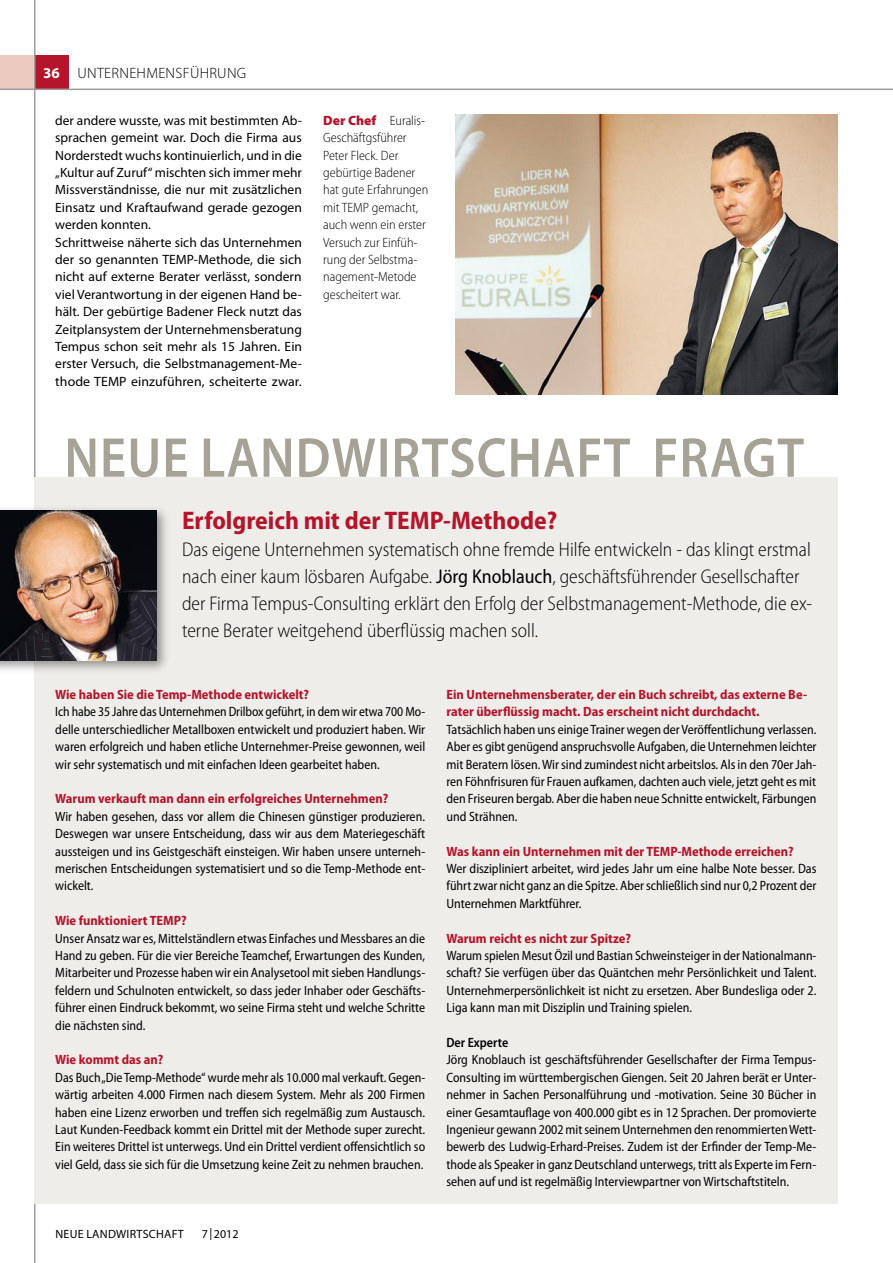
<style>
.page{position:relative;width:893px;height:1263px;background:#fff}
.page>*{position:absolute;margin:0;border:0;box-sizing:border-box;transform-origin:0 0}
.t1{font:700 semi-condensed 25.5px "Myriad Pro";color:#b5152b}
.t2{font:300 semi-condensed 19.95px/27px "Myriad Pro";color:#000}
.t3{font:300 15px "Myriad Pro";letter-spacing:.02em;color:#000}
.t4{font:semi-condensed 13.5px/17.4px "Myriad Pro";color:#000;text-align:justify}
.t5{font:semi-condensed 13.5px/17.4px "Myriad Pro";color:#000;text-align:justify;scale:.96 1}
.t6{font:13.5px/17.4px "Myriad Pro";color:#000}
.t7{font:700 semi-condensed 13.5px/17.4px "Myriad Pro";color:#b5152b}
.t8{font:semi-condensed 13.5px/17.4px "Myriad Pro";color:#000;text-align:justify;scale:.95 1}
.t9{font:300 semi-condensed 13.5px/17.4px "Myriad Pro";color:#000}
.t10{font:600 semi-condensed 13.5px "Myriad Pro";color:#000}
.t11{font:12px "Myriad Pro";letter-spacing:.02em;color:#000}
.s1{font-weight:700;color:#fff}
.s2{font-weight:900;font-stretch:normal;color:#b5152b}
.s3{font-weight:400}
</style>
<div class="page">
<div style="left:34px;top:55px;width:35px;height:35px;background:#b5152b"></div>
<hr style="left:34px;top:0;width:2px;height:1263px;background:#9c9d9f">
<div style="left:0;top:55px;width:34px;height:35px;background:#eccabf"></div>
<hr style="left:0;top:89px;width:893px;height:1px;background:#9c9d9f">
<div style="left:34px;top:477px;width:804px;height:726px;background:#eeede9"></div>
<div style="left:0;top:505px;width:172px;height:171px;background:#000;opacity:.4"></div>
<img style="left:0;top:511px;width:157px;height:150px">
<svg style="left:68px;top:438px;width:736px;height:39px"></svg>
<img style="left:455px;top:115px;width:383px;height:279px">
<p class="t3" style="left:43px;top:64px;width:205px"><span class="s1">36</span> UNTERNEHMENSFÜHRU NG</p>
<p class="t6" style="left:55px;top:111px;width:248px">der andere wusste, was mit bestimmten Ab&shy;sprachen gemeint war. Doch die Firma aus Norderstedt wuchs kontinuierlich, und in die „Kultur auf Zuruf“ mischten sich immer mehr Missverständnisse, die nur mit zusätzlichen Einsatz und Kraftaufwand gerade gezogen werden konnten.<br>Schrittweise näherte sich das Unternehmen der so genannten TEMP-Methode, die sich nicht auf externe Berater verlässt, sondern viel Verantwortung in der eigenen Hand be&shy;hält. Der gebürtige Badener Fleck nutzt das Zeitplansystem der Unternehmensberatung Tempus schon seit mehr als 15 Jahren. Ein erster Versuch, die Selbstmanagement-Me&shy;thode TEMP einzuführen, scheiterte zwar.</p>
<p class="t9" style="left:323px;top:112px;width:107px"><span class="s2">Der Chef</span> Euralis-<br>Geschäftgsführer<br>Peter Fleck. Der gebürtige Badener hat gute Erfahrungen mit TEMP gemacht, auch wenn ein erster<br>Versuch zur Einfüh&shy;rung der Selbstma&shy;nagement-Metode gescheitert war.</p>
<h1 class="t1" style="left:182px;top:506px;width:377px">Erfolgreich mit der TEMP-Methode?</h1>
<p class="t2" style="left:182px;top:536px;width:632px">Das eigene Unternehmen systematisch ohne fremde Hilfe entwickeln - das klingt erstmal nach einer kaum lösbaren Aufgabe. <span class="s3">Jörg Knoblauch</span>, geschäftsführender Gesellschafter der Firma Tempus-Consulting erklärt den Erfolg der Selbstmanagement-Methode, die ex&shy;terne Berater weitgehend überflüssig machen soll.</p>
<p class="t7" style="left:55px;top:686px;width:255px">Wie haben Sie die Temp-Methode entwickelt?</p>
<p class="t8" style="left:55px;top:703px;width:391px">Ich habe 35 Jahre das Unternehmen Drilbox geführt, in dem wir etwa 700 Mo&shy;delle unterschiedlicher Metallboxen entwickelt und produziert haben. Wir waren erfolgreich und haben etliche Unternehmer-Preise gewonnen, weil wir sehr systematisch und mit einfachen Ideen gearbeitet haben.</p>
<p class="t7" style="left:55px;top:790px;width:335px">Warum verkauft man dann ein erfolgreiches Unternehmen?</p>
<p class="t4" style="left:55px;top:808px;width:371px">Wir haben gesehen, dass vor allem die Chinesen günstiger produzieren.<br>Deswegen war unsere Entscheidung, dass wir aus dem Materiegeschäft aussteigen und ins Geistgeschäft einsteigen. Wir haben unsere unterneh&shy;merischen Entscheidungen systematisiert und so die Temp-Methode ent&shy;wickelt.</p>
<p class="t7" style="left:55px;top:912px;width:133px">Wie funktioniert TEMP?</p>
<p class="t4" style="left:55px;top:929px;width:371px">Unser Ansatz war es, Mittelständlern etwas Einfaches und Messbares an die Hand zu geben. Für die vier Bereiche Teamchef, Erwartungen des Kunden, Mitarbeiter und Prozesse haben wir ein Analysetool mit sieben Handlungs&shy;feldern und Schulnoten entwickelt, so dass jeder Inhaber oder Geschäfts&shy;führer einen Eindruck bekommt, wo seine Firma steht und welche Schritte die nächsten sind.</p>
<p class="t7" style="left:55px;top:1051px;width:110px">Wie kommt das an?</p>
<p class="t5" style="left:55px;top:1069px;width:387px">Das Buch „Die Temp-Methode“ wurde mehr als 10.000 mal verkauft. Gegen&shy;wärtig arbeiten 4.000 Firmen nach diesem System. Mehr als 200 Firmen haben eine Lizenz erworben und treffen sich regelmäßig zum Austausch.<br>Laut Kunden-Feedback kommt ein Drittel mit der Methode super zurecht.<br>Ein weiteres Drittel ist unterwegs. Und ein Drittel verdient offensichtlich so viel Geld, dass sie sich für die Umsetzung keine Zeit zu nehmen brauchen.</p>
<p class="t11" style="left:55px;top:1227px;width:16px">Neue</p>
<p class="t11" style="left:86px;top:1227px;width:15px">Land</p>
<p class="t11" style="left:116px;top:1227px;width:17px">wirts</p>
<p class="t11" style="left:149px;top:1227px;width:23px">chaft</p>
<p class="t11" style="left:202px;top:1227px;width:38px">7|2012</p>
<p class="t7" style="left:446px;top:686px;width:362px">Ein Unternehmensberater, der ein Buch schreibt, das externe Be&shy;rater überflüssig macht. Das erscheint nicht durchdacht.</p>
<p class="t4" style="left:446px;top:721px;width:372px">Tatsächlich haben uns einige Trainer wegen der Veröffentlichung verlassen.<br>Aber es gibt genügend anspruchsvolle Aufgaben, die Unternehmen leichter mit Beratern lösen. Wir sind zumindest nicht arbeitslos. Als in den 70er Jah&shy;ren Föhnfrisuren für Frauen aufkamen, dachten auch viele, jetzt geht es mit den Friseuren bergab. Aber die haben neue Schnitte entwickelt, Färbungen und Strähnen.</p>
<p class="t7" style="left:446px;top:842px;width:349px">Was kann ein Unternehmen mit der TEMP-Methode erreichen?</p>
<p class="t4" style="left:446px;top:860px;width:371px">Wer diszipliniert arbeitet, wird jedes Jahr um eine halbe Note besser. Das führt zwar nicht ganz an die Spitze. Aber schließlich sind nur 0,2 Prozent der Unternehmen Marktführer.</p>
<p class="t7" style="left:446px;top:929px;width:186px">Warum reicht es nicht zur Spitze?</p>
<p class="t5" style="left:446px;top:947px;width:387px">Warum spielen Mesut Özil und Bastian Schweinsteiger in der Nationalmann&shy;schaft? Sie verfügen über das Quäntchen mehr Persönlichkeit und Talent.<br>Unternehmerpersönlichkeit ist nicht zu ersetzen. Aber Bundesliga oder 2.<br>Liga kann man mit Disziplin und Training spielen.</p>
<p class="t10" style="left:446px;top:1035px;width:63px">Der Experte</p>
<p class="t4" style="left:446px;top:1051px;width:371px">Jörg Knoblauch ist geschäftsführender Gesellschafter der Firma Tempus-Consulting im württembergischen Giengen. Seit 20 Jahren berät er Unter&shy;nehmer in Sachen Personalführung und -motivation. Seine 30 Bücher in einer Gesamtauflage von 400.000 gibt es in 12 Sprachen. Der promovierte Ingenieur gewann 2002 mit seinem Unternehmen den renommierten Wett&shy;bewerb des Ludwig-Erhard-Preises. Zudem ist der Erfinder der Temp-Me&shy;thode als Speaker in ganz Deutschland unterwegs, tritt als Experte im Fern&shy;sehen auf und ist regelmäßig Interviewpartner von Wirtschaftstiteln.</p>
</div>
